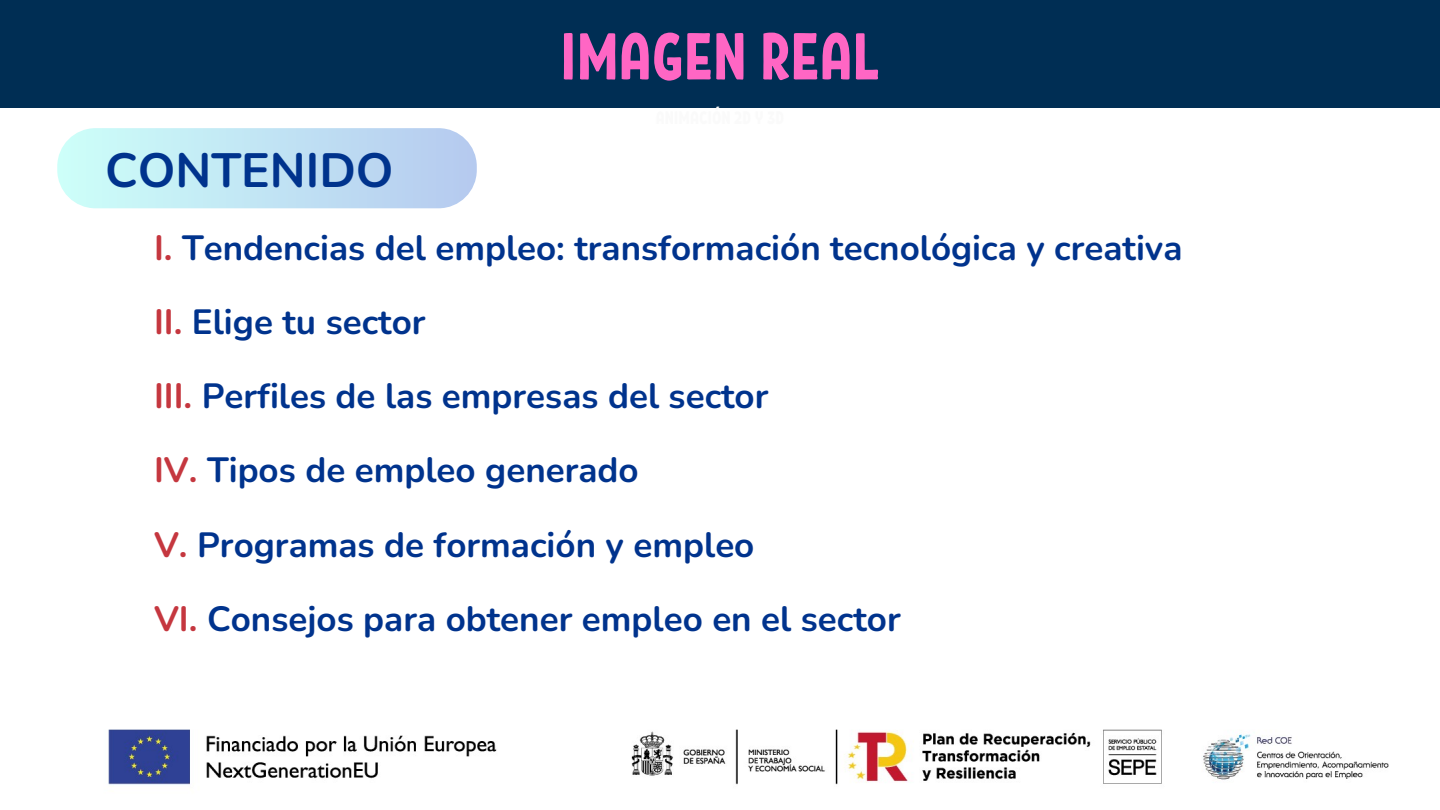
<style>
.page{position:relative;width:1440px;height:810px;background:#fff}
.page>*{position:absolute;margin:0;border:0;box-sizing:border-box;transform-origin:0 0}
.t1{font:66px "RF Krabuler";color:#ff66c4}
.t2{font:700 48px "Nunito";color:#00338d}
.t3{font:700 35px/74.2px "Nunito";color:#00338d}
.s1{color:#c5373f}
</style>
<div class="page">
<img style="left:108px;top:729px;width:1281px;height:56px">
<div style="left:57px;top:128px;width:420px;height:80px;background:linear-gradient(to right,#cdfff9,#b6caef);border-radius:38px"></div>
<div style="left:0;top:0;width:1440px;height:107px;background:#002e54"></div>
<p class="t2" style="left:105px;top:138px;width:290px">CONTENIDO</p>
<h3 class="t1" style="left:560px;top:13px;width:322px">IMAGEN REAL</h3>
<p class="t3" style="left:154px;top:211px;width:1030px"><span class="s1">I.</span> Tendencias del empleo: transformación tecnológica y creativa <span class="s1">II.</span> Elige tu sector<br><span class="s1">III.</span> Perfiles de las empresas del sector<br><span class="s1">IV.</span> Tipos de empleo generado<br><span class="s1">V.</span> Programas de formación y empleo<br><span class="s1">VI.</span> Consejos para obtener empleo en el sector</p>
</div>
